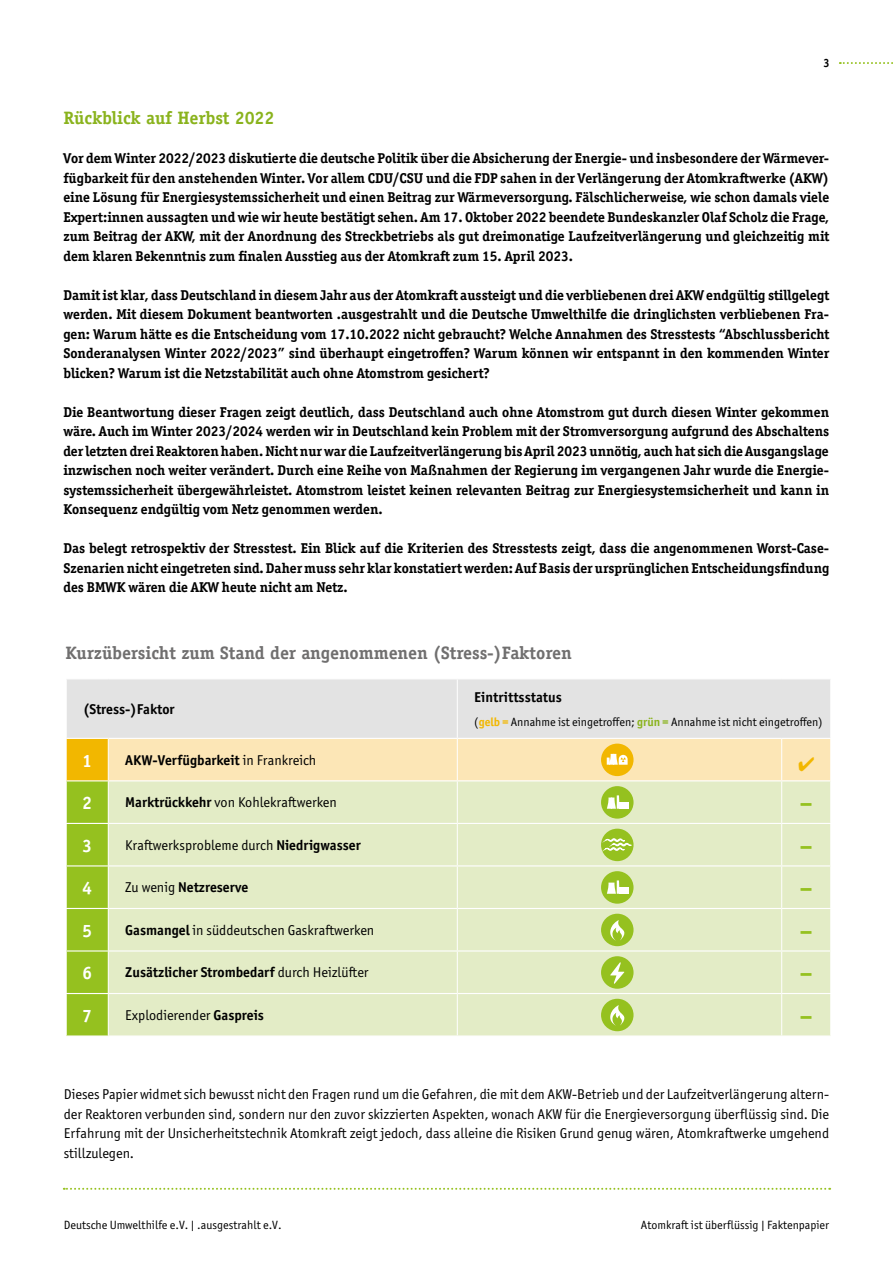
<style>
.page{position:relative;width:893px;height:1263px;background:#fff}
.page>*{position:absolute;margin:0;border:0;box-sizing:border-box;transform-origin:0 0}
.t1{font:700 25.5px "Officina Sans ITC Pro";color:#95c11f}
.t2{font:700 18px "Officina Serif";letter-spacing:-.005em;color:#706f6f}
.t3{font:700 18px "Officina Serif";letter-spacing:-.005em;color:#8ab31d}
.t4{font:700 18px "Officina Serif";color:#fff}
.t5{font:700 14.25px/19.5px "Officina Serif ITC Pro";color:#000;text-align:justify}
.t6{font:14.25px/19.5px "Officina Sans ITC Pro";color:#000;text-align:justify}
.t7{font:700 14.25px "Officina Sans ITC Pro";color:#000}
.t8{font:12px "Officina Sans ITC Pro";color:#000}
.t9{font:700 12px "Officina Sans ITC Pro";color:#000;scale:.95 1}
.s1{font-weight:700;color:#f2b700}
.s2{font-weight:700;color:#8ab31d}
.s3{font-weight:400}
.s4{font-weight:700}
</style>
<div class="page">
<svg style="left:840px;top:62px;width:53px;height:2px"></svg>
<svg style="left:64px;top:1188px;width:766px;height:2px"></svg>
<div style="left:67px;top:679px;width:763px;height:59px;background:#e3e3e3"></div>
<hr style="left:457px;top:679px;width:1px;height:59px;background:#fff">
<svg style="left:66px;top:738px;width:765px;height:298px;background:#e2e8b9"></svg>
<p class="t9" style="left:824px;top:55px;width:7px">3</p>
<p class="t3" style="left:63px;top:107px;width:213px">Rückblick auf Herbst 2022</p>
<p class="t5" style="left:63px;top:148px;width:767px">Vor dem Winter 2022/2023 diskutierte die deutsche Politik über die Absicherung der Energie- und insbesondere der Wärmever&shy;fügbarkeit für den anstehenden Winter. Vor allem CDU/CSU und die FDP sahen in der Verlängerung der Atomkraftwerke (AKW) eine Lösung für Energiesystemssicherheit und einen Beitrag zur Wärmeversorgung. Fälschlicherweise, wie schon damals viele Expert:innen aussagten und wie wir heute bestätigt sehen. Am 17. Oktober 2022 beendete Bundeskanzler Olaf Scholz die Frage, zum Beitrag der AKW, mit der Anordnung des Streckbetriebs als gut dreimonatige Laufzeitverlängerung und gleichzeitig mit dem klaren Bekenntnis zum finalen Ausstieg aus der Atomkraft zum 15. April 2023.</p>
<p class="t5" style="left:63px;top:285px;width:767px">Damit ist klar, dass Deutschland in diesem Jahr aus der Atomkraft aussteigt und die verbliebenen drei AKW endgültig stillgelegt werden. Mit diesem Dokument beantworten .ausgestrahlt und die Deutsche Umwelthilfe die dringlichsten verbliebenen Fra&shy;gen: Warum hätte es die Entscheidung vom 17.10.2022 nicht gebraucht? Welche Annahmen des Stresstests “Abschlussbericht Sonderanalysen Winter 2022/2023” sind überhaupt eingetroffen? Warum können wir entspannt in den kommenden Winter blicken? Warum ist die Netzstabilität auch ohne Atomstrom gesichert?</p>
<p class="t5" style="left:63px;top:402px;width:767px">Die Beantwortung dieser Fragen zeigt deutlich, dass Deutschland auch ohne Atomstrom gut durch diesen Winter gekommen wäre. Auch im Winter 2023/2024 werden wir in Deutschland kein Problem mit der Stromversorgung aufgrund des Abschaltens der letzten drei Reaktoren haben. Nicht nur war die Laufzeitverlängerung bis April 2023 unnötig, auch hat sich die Ausgangslage inzwischen noch weiter verändert. Durch eine Reihe von Maßnahmen der Regierung im vergangenen Jahr wurde die Energie&shy;systemssicherheit übergewährleistet. Atomstrom leistet keinen relevanten Beitrag zur Energiesystemsicherheit und kann in Konsequenz endgültig vom Netz genommen werden.</p>
<p class="t5" style="left:63px;top:538px;width:768px">Das belegt retrospektiv der Stresstest. Ein Blick auf die Kriterien des Stresstests zeigt, dass die angenommenen Worst-Case-Szenarien nicht eingetreten sind. Daher muss sehr klar konstatiert werden: Auf Basis der ursprünglichen Entscheidungsfindung des BMWK wären die AKW heute nicht am Netz.</p>
<p class="t2" style="left:66px;top:642px;width:508px">Kurzübersicht zum Stand der angenommenen (Stress-)Faktoren</p>
<p class="t7" style="left:83px;top:700px;width:93px">(Stress-)Faktor</p>
<p class="t7" style="left:474px;top:688px;width:89px">Eintrittsstatus</p>
<p class="t8" style="left:474px;top:714px;width:350px">(<span class="s1">gelb =</span> Annahme ist eingetroffen; <span class="s2">grün =</span> Annahme ist nicht eingetroffen)</p>
<p class="t4" style="left:82px;top:749px;width:12px">1</p>
<p class="t7" style="left:125px;top:751px;width:193px">AKW-Verfügbarkeit <span class="s3">in Frankreich</span></p>
<p class="t4" style="left:82px;top:792px;width:12px">2</p>
<p class="t6" style="left:125px;top:793px;width:213px"><span class="s4">Marktrückkehr</span> von Kohlekraftwerken</p>
<h1 class="t1" style="left:800px;top:787px;width:14px">–</h1>
<p class="t4" style="left:82px;top:834px;width:12px">3</p>
<p class="t6" style="left:125px;top:835px;width:237px">Kraftwerksprobleme durch <span class="s4">Niedrigwasser</span></p>
<h1 class="t1" style="left:800px;top:829px;width:14px">–</h1>
<p class="t4" style="left:82px;top:877px;width:12px">4</p>
<p class="t7" style="left:125px;top:879px;width:125px"><span class="s3">Zu wenig</span> Netzreserve</p>
<h1 class="t1" style="left:800px;top:872px;width:14px">–</h1>
<p class="t4" style="left:82px;top:919px;width:12px">5</p>
<p class="t6" style="left:125px;top:920px;width:251px"><span class="s4">Gasmangel</span> in süddeutschen Gaskraftwerken</p>
<h1 class="t1" style="left:800px;top:914px;width:14px">–</h1>
<p class="t4" style="left:82px;top:962px;width:12px">6</p>
<p class="t7" style="left:125px;top:964px;width:245px">Zusätzlicher Strombedarf <span class="s3">durch Heizlüfter</span></p>
<h1 class="t1" style="left:800px;top:957px;width:14px">–</h1>
<p class="t4" style="left:82px;top:1004px;width:12px">7</p>
<p class="t6" style="left:125px;top:1005px;width:140px">Explodierender <span class="s4">Gaspreis</span></p>
<h1 class="t1" style="left:800px;top:999px;width:14px">–</h1>
<p class="t6" style="left:64px;top:1084px;width:767px">Dieses Papier widmet sich bewusst nicht den Fragen rund um die Gefahren, die mit dem AKW-Betrieb und der Laufzeitverlängerung altern&shy;der Reaktoren verbunden sind, sondern nur den zuvor skizzierten Aspekten, wonach AKW für die Energieversorgung überflüssig sind. Die Erfahrung mit der Unsicherheitstechnik Atomkraft zeigt jedoch, dass alleine die Risiken Grund genug wären, Atomkraftwerke umgehend stillzulegen.</p>
<p class="t8" style="left:64px;top:1218px;width:219px">Deutsche Umwelthilfe e.V. | .ausgestrahlt e.V.</p>
<p class="t8" style="left:641px;top:1218px;width:190px">Atomkraft ist überflüssig | Faktenpapier</p>
</div>
